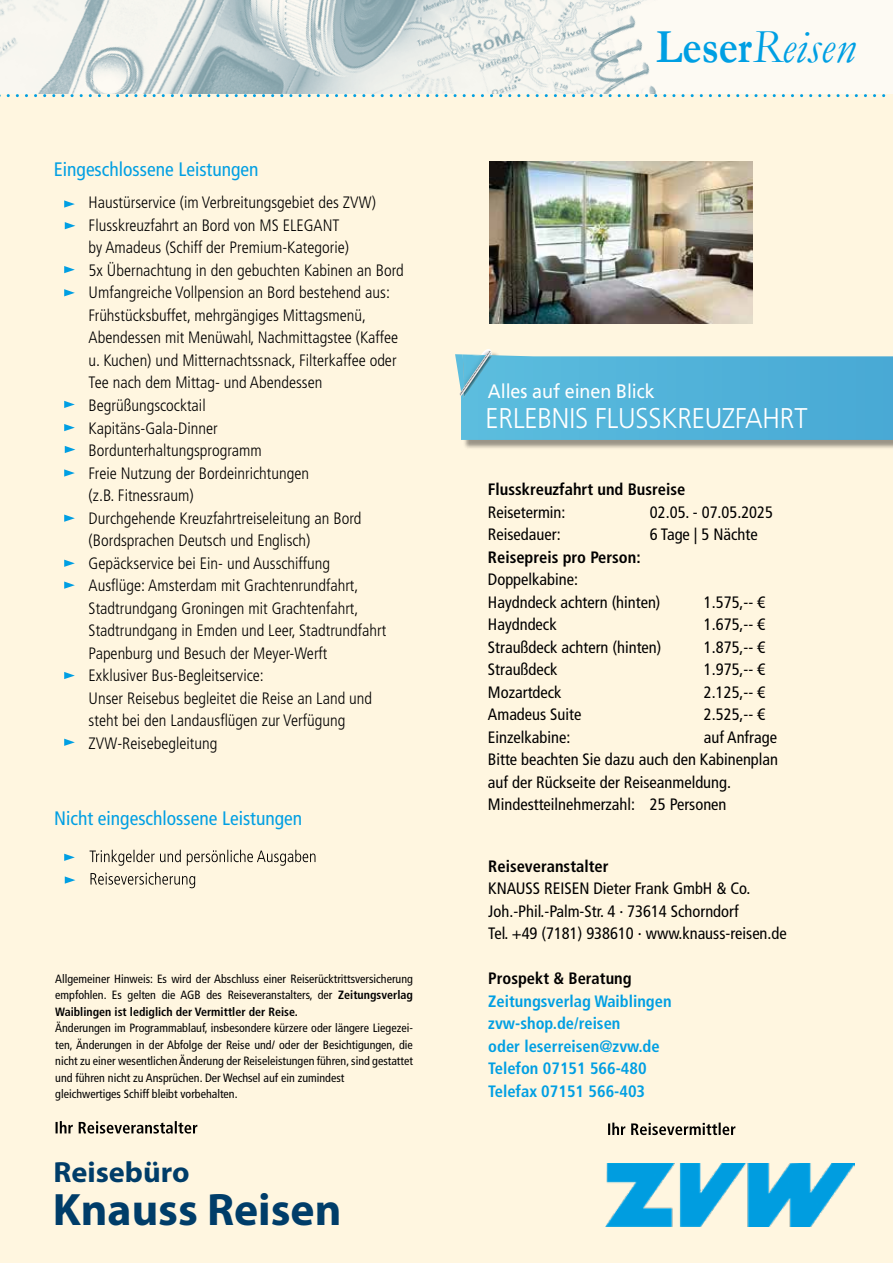
<style>
.page{position:relative;width:893px;height:1263px;background:#fff6e0}
.page>*{position:absolute;margin:0;border:0;box-sizing:border-box;transform-origin:0 0}
.t1{font:italic 47.85px "Garamond";color:#009fe3}
.t2{font:700 45.6px "Myriad Pro";color:#003d69}
.t3{font:700 29.25px "Myriad Pro";color:#003d69;scale:1.04 1}
.t4{font:300 28.5px "Frutiger LT Pro";letter-spacing:-.005em;color:#fff;scale:.92 1}
.t5{font:condensed 19.5px "Frutiger LT Pro";color:#009fe3}
.t6{font:19.5px "Frutiger LT Pro";letter-spacing:-.005em;color:#fff;scale:.92 1}
.t7{font:300 condensed 16.5px/22.5px "Frutiger LT Pro";color:#000}
.t8{font:condensed 16.5px/22.5px "Frutiger LT Pro";color:#000}
.t9{font:700 condensed 16.5px/22.5px "Frutiger LT Pro";color:#009fe3}
.t10{font:700 condensed 16.5px "Frutiger LT Pro";color:#000}
.t11{font:condensed 12px/16.5px "Frutiger LT Pro";color:#000;text-align:justify}
.s1{font-weight:700}
.s2{font-weight:700;font-style:normal}
</style>
<div class="page">
<svg style="left:0;top:0;width:893px;height:94px;fill:#f5f4ee"></svg>
<svg style="left:56px;top:1121px;width:141px;height:12px"></svg>
<svg style="left:608px;top:1122px;width:127px;height:13px"></svg>
<svg style="left:0;top:94px;width:886px;height:3px"></svg>
<div style="left:457px;top:351px;width:436px;height:114px;background:#000;opacity:.4"></div>
<svg style="left:455px;top:349px;width:438px;height:91px;background:#61b8d9"></svg>
<img style="left:606px;top:1163px;width:248px;height:64px">
<img style="left:489px;top:162px;width:264px;height:162px">
<svg style="left:64px;top:200px;width:11px;height:8px"></svg>
<svg style="left:65px;top:222px;width:10px;height:7px"></svg>
<svg style="left:65px;top:446px;width:10px;height:7px"></svg>
<svg style="left:64px;top:401px;width:11px;height:7px"></svg>
<svg style="left:64px;top:739px;width:11px;height:7px"></svg>
<svg style="left:64px;top:560px;width:11px;height:7px"></svg>
<svg style="left:64px;top:581px;width:11px;height:8px"></svg>
<svg style="left:64px;top:469px;width:11px;height:8px"></svg>
<svg style="left:64px;top:424px;width:11px;height:7px"></svg>
<svg style="left:91px;top:872px;width:104px;height:16px"></svg>
<svg style="left:90px;top:850px;width:225px;height:16px"></svg>
<svg style="left:64px;top:854px;width:11px;height:7px"></svg>
<svg style="left:65px;top:876px;width:10px;height:8px"></svg>
<svg style="left:64px;top:514px;width:11px;height:8px"></svg>
<svg style="left:64px;top:266px;width:11px;height:7px"></svg>
<svg style="left:64px;top:289px;width:11px;height:7px"></svg>
<svg style="left:64px;top:672px;width:11px;height:7px"></svg>
<p class="t5" style="left:54px;top:157px;width:206px">Eingeschlossene Leistungen</p>
<p class="t7" style="left:89px;top:192px;width:317px">Haustürservice (im Verbreitungsgebiet des ZVW)<br>Flusskreuzfahrt an Bord von MS ELEGANT<br>by Amadeus (Schiff der Premium-Kategorie)<br>5x Übernachtung in den gebuchten Kabinen an Bord Umfangreiche Vollpension an Bord bestehend aus:<br>Frühstücksbuffet, mehrgängiges Mittagsmenü, Abendessen mit Menüwahl, Nachmittagstee (Kaffee u. Kuchen) und Mitternachtssnack, Filterkaffee oder Tee nach dem Mittag- und Abendessen Begrüßungscocktail<br>Kapitäns-Gala-Dinner<br>Bordunterhaltungsprogramm<br>Freie Nutzung der Bordeinrichtungen<br>(z.B. Fitnessraum)<br>Durchgehende Kreuzfahrtreiseleitung an Bord (Bordsprachen Deutsch und Englisch)<br>Gepäckservice bei Ein- und Ausschiffung<br>Ausflüge: Amsterdam mit Grachtenrundfahrt, Stadtrundgang Groningen mit Grachtenfahrt, Stadtrundgang in Emden und Leer, Stadtrundfahrt Papenburg und Besuch der Meyer-Werft<br>Exklusiver Bus-Begleitservice:<br>Unser Reisebus begleitet die Reise an Land und steht bei den Landausflügen zur Verfügung ZVW-Reisebegleitung</p>
<p class="t5" style="left:54px;top:807px;width:250px">Nicht eingeschlossene Leistungen</p>
<p class="t11" style="left:55px;top:970px;width:359px">Allgemeiner Hinweis: Es wird der Abschluss einer Reiserücktrittsversicherung empfohlen. Es gelten die AGB des Reiseveranstalters, der <span class="s1">Zeitungsverlag Waiblingen ist lediglich der Vermittler der Reise.</span></p>
<p class="t11" style="left:55px;top:1020px;width:359px;text-align:left">Änderungen im Programmablauf, insbesondere kürzere oder längere Liegezei&shy;ten, Änderungen in der Abfolge der Reise und/ oder der Besichtigungen, die nicht zu einer wesentlichen Änderung der Reiseleistungen führen, sind gestattet und führen nicht zu Ansprüchen. Der Wechsel auf ein zumindest gleichwertiges Schiff bleibt vorbehalten.</p>
<h3 class="t3" style="left:54px;top:1153px;width:133px">Reisebüro</h3>
<h2 class="t2" style="left:53px;top:1180px;width:290px">Knauss Reisen</h2>
<h1 class="t1" style="left:656px;top:15px;width:201px"><span class="s2">Leser</span>Reisen</h1>
<p class="t6" style="left:488px;top:380px;width:183px">Alles auf einen Blick</p>
<h3 class="t4" style="left:486px;top:402px;width:352px">ERLEBNIS FLUSSKREUZFAHRT</h3>
<p class="t10" style="left:488px;top:479px;width:199px">Flusskreuzfahrt und Busreise</p>
<p class="t8" style="left:488px;top:501px;width:79px">Reisetermin:</p>
<p class="t8" style="left:650px;top:501px;width:125px">02.05. - 07.05.2025</p>
<p class="t8" style="left:488px;top:523px;width:74px">Reisedauer:</p>
<p class="t8" style="left:650px;top:523px;width:109px">6 Tage | 5 Nächte</p>
<p class="t10" style="left:488px;top:547px;width:154px">Reisepreis pro Person:</p>
<p class="t8" style="left:488px;top:568px;width:174px">Doppelkabine:<br>Haydndeck achtern (hinten)</p>
<p class="t8" style="left:704px;top:591px;width:63px">1.575,-- €</p>
<p class="t8" style="left:488px;top:613px;width:70px">Haydndeck</p>
<p class="t8" style="left:704px;top:613px;width:63px">1.675,-- €</p>
<p class="t8" style="left:488px;top:636px;width:175px">Straußdeck achtern (hinten)</p>
<p class="t8" style="left:704px;top:636px;width:63px">1.875,-- €</p>
<p class="t8" style="left:488px;top:658px;width:71px">Straußdeck</p>
<p class="t8" style="left:704px;top:658px;width:63px">1.975,-- €</p>
<p class="t8" style="left:488px;top:681px;width:75px">Mozartdeck</p>
<p class="t8" style="left:704px;top:681px;width:63px">2.125,-- €</p>
<p class="t8" style="left:488px;top:703px;width:95px">Amadeus Suite</p>
<p class="t8" style="left:704px;top:703px;width:63px">2.525,-- €</p>
<p class="t8" style="left:488px;top:726px;width:84px">Einzelkabine:</p>
<p class="t8" style="left:488px;top:726px;width:292px;text-indent:216px">auf Anfrage Bitte beachten Sie dazu auch den Kabinenplan auf der Rückseite der Reiseanmeldung.<br>Mindestteilnehmerzahl: 25 Personen</p>
<p class="t10" style="left:488px;top:856px;width:122px">Reiseveranstalter</p>
<p class="t8" style="left:488px;top:877px;width:300px">KNAUSS REISEN Dieter Frank GmbH &amp; Co.<br>Joh.-Phil.-Palm-Str. 4 · 73614 Schorndorf<br>Tel. +49 (7181) 938610 · www.knauss-reisen.de</p>
<p class="t10" style="left:488px;top:969px;width:145px">Prospekt &amp; Beratung</p>
<p class="t9" style="left:488px;top:990px;width:185px">Zeitungsverlag Waiblingen zvw-shop.de/reisen<br>oder leserreisen@zvw.de<br>Telefon 07151 566-480<br>Telefax 07151 566-403</p>
</div>
